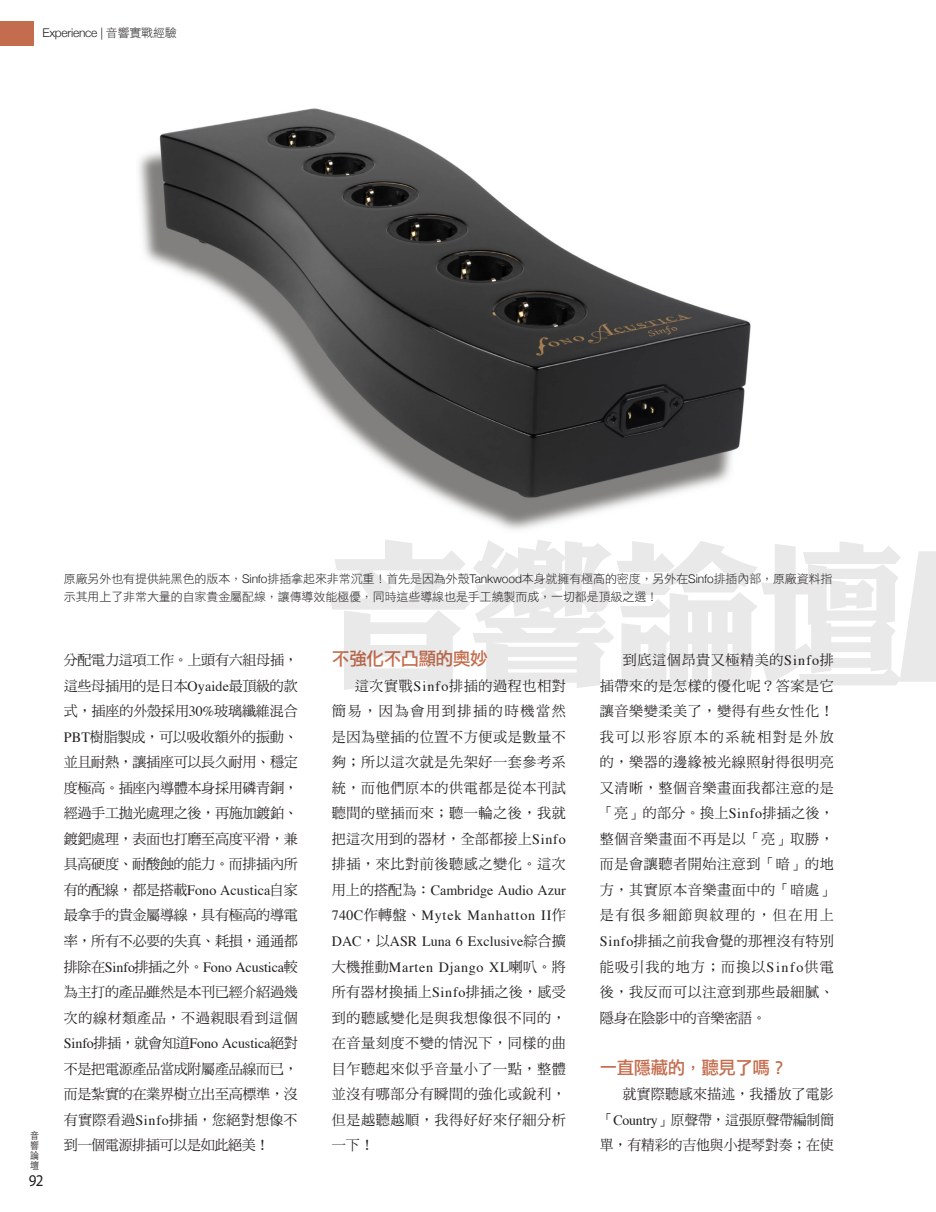
<style>
.page{position:relative;width:936px;height:1212px;background:#fff}
.page>*{position:absolute;margin:0;border:0;box-sizing:border-box;transform-origin:0 0}
.t1{font:157.5px "DF Li King Hei Std W8";color:#231f20;scale:.94 1}
.內標{font:18px "DF Li Hei Std W5";letter-spacing:-.03em;color:#c46d4e}
.t2{font:16.5px "Myriad Pro";color:#231f20;scale:.91 1}
.內文{font:14.25px/25.5px "DF Ming Std W5";letter-spacing:.015em;color:#231f20;text-align:justify}
.t3{font:12px/18px "DF Li Hei Std W3";letter-spacing:-.01em;color:#231f20}
.t4{font:300 12px "Helvetica Neue";letter-spacing:-.02em;color:#231f20}
.t5{font:300 9.9px/10.2px "ST Heiti TC";color:#231f20;text-align:justify;scale:.91 1}
.s1{font-family:"DF Li Hei Std W3";font-weight:400}
.s2{font-family:"Helvetica Neue";font-weight:300}
.s3{font-family:"Times"}
</style>
<div class="page">
<img style="left:139px;top:108px;width:612px;height:422px">
<div style="left:0;top:21px;width:33px;height:24px;background:#c46d4e"></div>
<p class="t4" style="left:43px;top:23px;width:136px">Experience | <span class="s1">音響實戰經驗</span></p>
<p class="t5" style="left:30px;top:1129px;width:11px">音響論壇</p>
<p class="t2" style="left:29px;top:1170px;width:18px">92</p>
<h1 class="t1" style="left:326px;top:529px;width:617px">音響論壇</h1>
<p class="t3" style="left:64px;top:569px;width:770px">原廠另外也有提供純黑色的版本，<span class="s2">Sinfo</span>排插拿起來非常沉重！首先是因為外殼<span class="s2">Tankwood</span>本身就擁有極高的密度，另外在<span class="s2">Sinfo</span>排插內部，原廠資料指示其用上了非常大量的自家貴金屬配線，讓傳導效能極優，同時這些導線也是手工繞製而成，一切都是頂級之選！</p>
<p class="內文" style="left:64px;top:647px;width:235px">分配電力這項工作。上頭有六組母插，這些母插用的是日本<span class="s3">Oyaide</span>最頂級的款式，插座的外殼採用<span class="s3">30%</span>玻璃纖維混合<span class="s3">PBT</span>樹脂製成，可以吸收額外的振動、並且耐熱，讓插座可以長久耐用、穩定度極高。插座內導體本身採用磷青銅，經過手工拋光處理之後，再施加鍍鉑、鍍鈀處理，表面也打磨至高度平滑，兼具高硬度、耐酸蝕的能力。而排插內所有的配線，都是搭載<span class="s3">Fono Acustica</span>自家最拿手的貴金屬導線，具有極高的導電率，所有不必要的失真、耗損，通通都排除在<span class="s3">Sinfo</span>排插之外。<span class="s3">Fono Acustica</span>較為主打的產品雖然是本刊已經介紹過幾次的線材類產品，不過親眼看到這個<span class="s3">Sinfo</span>排插，就會知道<span class="s3">Fono Acustica</span>絕對不是把電源產品當成附屬產品線而已，而是紮實的在業界樹立出至高標準，沒有實際看過<span class="s3">Sinfo</span>排插，您絕對想像不到一個電源排插可以是如此絕美！</p>
<p class="內標" style="left:332px;top:649px;width:158px">不強化不凸顯的奧妙</p>
<p class="內文" style="left:600px;top:647px;width:235px;text-indent:23px">到底這個昂貴又極精美的<span class="s3">Sinfo</span>排插帶來的是怎樣的優化呢？答案是它讓音樂變柔美了，變得有些女性化！我可以形容原本的系統相對是外放的，樂器的邊緣被光線照射得很明亮又清晰，整個音樂畫面我都注意的是「亮」的部分。換上<span class="s3">Sinfo</span>排插之後，整個音樂畫面不再是以「亮」取勝，而是會讓聽者開始注意到「暗」的地方，其實原本音樂畫面中的「暗處」是有很多細節與紋理的，但在用上<span class="s3">Sinfo</span>排插之前我會覺的那裡沒有特別能吸引我的地方；而換以<span class="s3">Sinfo</span>供電後，我反而可以注意到那些最細膩、隱身在陰影中的音樂密語。</p>
<p class="內標" style="left:600px;top:1057px;width:188px">一直隱藏的，聽見了嗎？</p>
<p class="內文" style="left:600px;top:1081px;width:235px;text-indent:23px">就實際聽感來描述，我播放了電影「<span class="s3">Country</span>」原聲帶，這張原聲帶編制簡單，有精彩的吉他與小提琴對奏；在使</p>
<p class="內文" style="left:332px;top:673px;width:235px;text-indent:23px">這次實戰<span class="s3">Sinfo</span>排插的過程也相對簡易，因為會用到排插的時機當然是因為壁插的位置不方便或是數量不夠；所以這次就是先架好一套參考系統，而他們原本的供電都是從本刊試聽間的壁插而來；聽一輪之後，我就把這次用到的器材，全部都接上<span class="s3">Sinfo</span>排插，來比對前後聽感之變化。這次用上的搭配為：<span class="s3">Cambridge Audio Azur 740C</span>作轉盤、<span class="s3">Mytek Manhatton II</span>作<span class="s3">DAC</span>，以<span class="s3">ASR Luna 6 Exclusive</span>綜合擴大機推動<span class="s3">Marten Django XL</span>喇叭。將所有器材換插上<span class="s3">Sinfo</span>排插之後，感受到的聽感變化是與我想像很不同的，在音量刻度不變的情況下，同樣的曲目乍聽起來似乎音量小了一點，整體並沒有哪部分有瞬間的強化或銳利，但是越聽越順，我得好好來仔細分析一下！</p>
</div>
